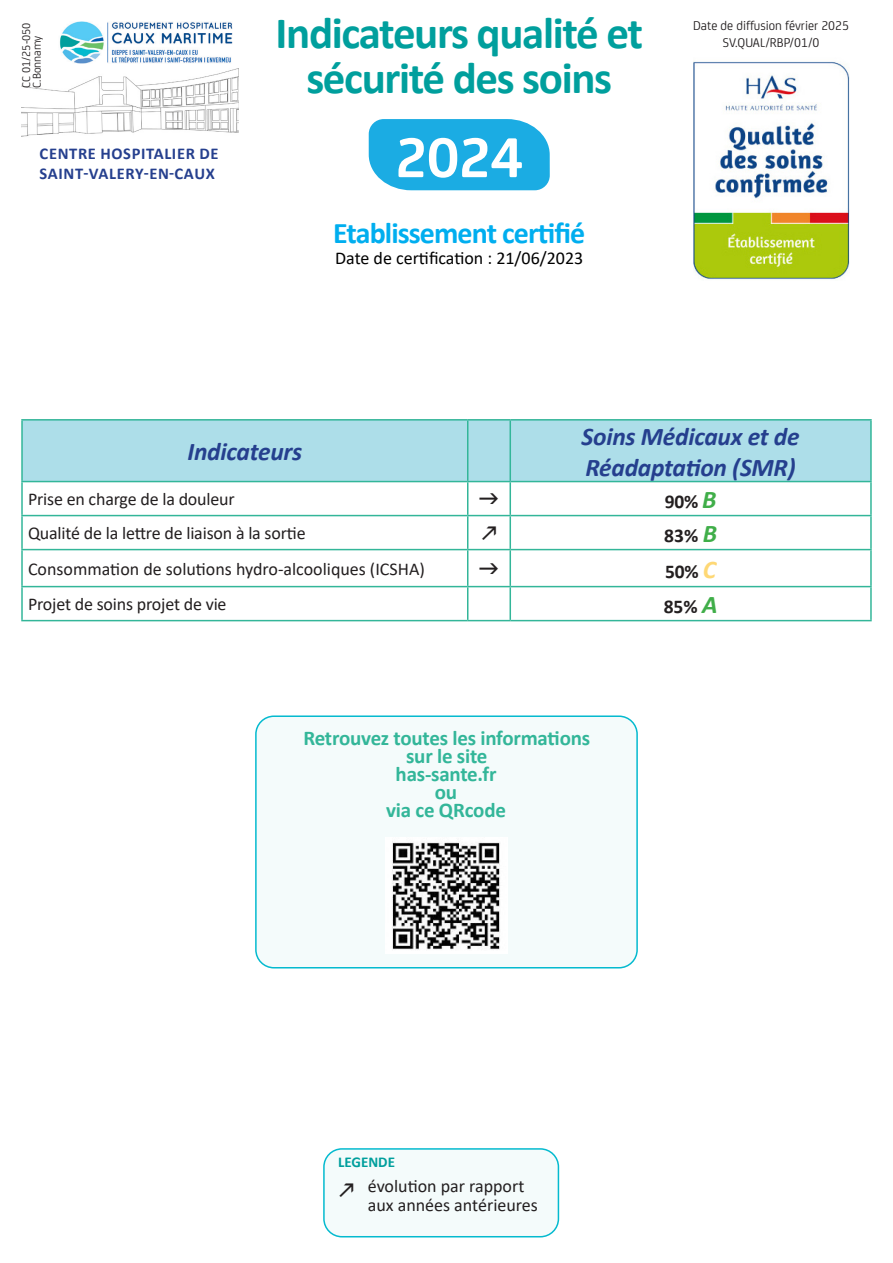
<style>
.page{position:relative;width:893px;height:1263px;background:#fff}
.page>*{position:absolute;margin:0;border:0;box-sizing:border-box;transform-origin:0 0}
.t1{font:700 60px "FS Joey";color:#fff}
.t2{font:700 45px/45px "Calibri";letter-spacing:-.03em;color:#009f9d;text-align:center}
.t3{font:700 30px "Calibri";letter-spacing:-.03em;color:#00aeef}
.t4{font:italic 700 25.5px "Calibri";letter-spacing:-.01em;color:#253f8e}
.t5{font:700 21px "Calibri";letter-spacing:-.01em;color:#33b699}
.t6{font:700 19.5px "Calibri";letter-spacing:-.005em;color:#231f20}
.t7{font:18px/19.5px "Calibri";letter-spacing:-.01em;color:#231f20}
.t8{font:18px "Calibri";color:#000}
.t9{font:700 16.5px "Calibri";letter-spacing:.04em;color:#253f8e}
.t10{font:700 15px "Calibri";color:#009f9d}
.t11{font:13.5px "FS Joey";color:#231f20}
.t12{font:12px "FS Joey";color:#231f20}
.s1{font-style:italic;font-size:25.5px;color:#40ae49}
.s2{font-style:italic;font-size:25.5px;color:#fed875}
</style>
<div class="page">
<div style="left:324px;top:1149px;width:234px;height:88px;background:#f4fbfb;border-radius:18px"></div>
<div style="left:323px;top:1148px;width:236px;height:89px;border:2px solid #04bacf;border-radius:18px"></div>
<svg style="left:369px;top:119px;width:181px;height:71px;background:#28b0e4"></svg>
<img style="left:59px;top:21px;width:173px;height:43px">
<div style="left:23px;top:421px;width:847px;height:60px;background:#addee9"></div>
<hr style="left:21px;top:419px;width:447px;height:2px;background:#33b699">
<hr style="left:21px;top:421px;width:2px;height:60px;background:#33b699">
<hr style="left:468px;top:419px;width:42px;height:2px;background:#33b699">
<hr style="left:467px;top:421px;width:1px;height:60px;background:#33b699">
<hr style="left:510px;top:419px;width:362px;height:2px;background:#33b699">
<hr style="left:509px;top:421px;width:2px;height:60px;background:#33b699">
<hr style="left:870px;top:421px;width:2px;height:60px;background:#33b699">
<hr style="left:21px;top:481px;width:447px;height:1px;background:#33b699">
<hr style="left:21px;top:482px;width:2px;height:33px;background:#33b699">
<hr style="left:468px;top:481px;width:42px;height:1px;background:#33b699">
<hr style="left:467px;top:482px;width:1px;height:33px;background:#33b699">
<hr style="left:510px;top:481px;width:362px;height:1px;background:#33b699">
<hr style="left:509px;top:482px;width:2px;height:33px;background:#33b699">
<hr style="left:870px;top:482px;width:2px;height:33px;background:#33b699">
<hr style="left:21px;top:515px;width:447px;height:1px;background:#33b699">
<hr style="left:21px;top:516px;width:2px;height:33px;background:#33b699">
<hr style="left:468px;top:515px;width:42px;height:1px;background:#33b699">
<hr style="left:467px;top:516px;width:1px;height:33px;background:#33b699">
<hr style="left:510px;top:515px;width:362px;height:1px;background:#33b699">
<hr style="left:509px;top:516px;width:2px;height:33px;background:#33b699">
<hr style="left:870px;top:516px;width:2px;height:33px;background:#33b699">
<hr style="left:21px;top:549px;width:447px;height:1px;background:#33b699">
<hr style="left:21px;top:550px;width:2px;height:36px;background:#33b699">
<hr style="left:510px;top:549px;width:362px;height:1px;background:#33b699">
<hr style="left:509px;top:550px;width:2px;height:36px;background:#33b699">
<hr style="left:870px;top:550px;width:2px;height:36px;background:#33b699">
<hr style="left:21px;top:586px;width:447px;height:1px;background:#33b699">
<hr style="left:21px;top:587px;width:2px;height:33px;background:#33b699">
<hr style="left:468px;top:586px;width:42px;height:1px;background:#33b699">
<hr style="left:467px;top:587px;width:1px;height:33px;background:#33b699">
<hr style="left:510px;top:586px;width:362px;height:1px;background:#33b699">
<hr style="left:509px;top:587px;width:2px;height:33px;background:#33b699">
<hr style="left:870px;top:587px;width:2px;height:33px;background:#33b699">
<hr style="left:21px;top:620px;width:447px;height:1px;background:#33b699">
<hr style="left:468px;top:620px;width:42px;height:1px;background:#33b699">
<hr style="left:510px;top:620px;width:362px;height:1px;background:#33b699">
<hr style="left:467px;top:550px;width:1px;height:36px;background:#33b699">
<hr style="left:468px;top:549px;width:42px;height:1px;background:#33b699">
<img style="left:694px;top:61px;width:156px;height:219px">
<div style="left:256px;top:716px;width:381px;height:252px;background:#f4fbfb;border-radius:18px"></div>
<div style="left:255px;top:715px;width:383px;height:253px;border:2px solid #04bacf;border-radius:18px"></div>
<img style="left:386px;top:837px;width:121px;height:117px">
<img style="left:21px;top:68px;width:217px;height:69px">
<p class="t12" style="left:18px;top:88px;width:67px;rotate:-90deg">CC 01/25-050</p>
<p class="t12" style="left:28px;top:88px;width:54px;rotate:-90deg">C.Bonnamy</p>
<p class="t9" style="left:40px;top:142px;width:180px">CENTRE HOSPITALIER DE</p>
<p class="t9" style="left:40px;top:162px;width:177px">SAINT-VALERY-EN-CAUX</p>
<p class="t2" style="left:276px;top:10px;width:369px">Indicateurs qualité et sécurité des soins</p>
<p class="t1" style="left:395px;top:112px;width:129px">2024</p>
<p class="t3" style="left:333px;top:211px;width:253px">Etablissement certifié</p>
<p class="t8" style="left:335px;top:245px;width:250px">Date de certification : 21/06/2023</p>
<p class="t11" style="left:693px;top:16px;width:157px">Date de diffusion février 2025</p>
<p class="t11" style="left:723px;top:32px;width:98px">SV.QUAL/RBP/01/0</p>
<p class="t4" style="left:187px;top:434px;width:116px">Indicateurs</p>
<p class="t4" style="left:581px;top:418px;width:220px">Soins Médicaux et de</p>
<p class="t4" style="left:585px;top:449px;width:212px">Réadaptation (SMR)</p>
<p class="t7" style="left:28px;top:489px;width:208px">Prise en charge de la douleur</p>
<p class="t6" style="left:665px;top:488px;width:53px">90% <span class="s1">B</span></p>
<p class="t7" style="left:28px;top:523px;width:279px">Qualité de la lettre de liaison à la sortie</p>
<p class="t6" style="left:664px;top:522px;width:54px">83% <span class="s1">B</span></p>
<p class="t7" style="left:28px;top:559px;width:398px">Consommation de solutions hydro-alcooliques (ICSHA)</p>
<p class="t6" style="left:665px;top:557px;width:52px">50% <span class="s2">C</span></p>
<p class="t7" style="left:28px;top:594px;width:200px">Projet de soins projet de vie</p>
<p class="t6" style="left:664px;top:593px;width:55px">85% <span class="s1">A</span></p>
<p class="t5" style="left:303px;top:723px;width:288px">Retrouvez toutes les informations</p>
<p class="t5" style="left:406px;top:741px;width:83px">sur le site</p>
<p class="t5" style="left:396px;top:759px;width:102px">has-sante.fr</p>
<p class="t5" style="left:435px;top:777px;width:24px">ou</p>
<p class="t5" style="left:386px;top:795px;width:121px">via ce QRcode</p>
<p class="t10" style="left:338px;top:1151px;width:58px">LEGENDE</p>
<p class="t7" style="left:368px;top:1175px;width:172px">évolution par rapport aux années antérieures</p>
</div>
